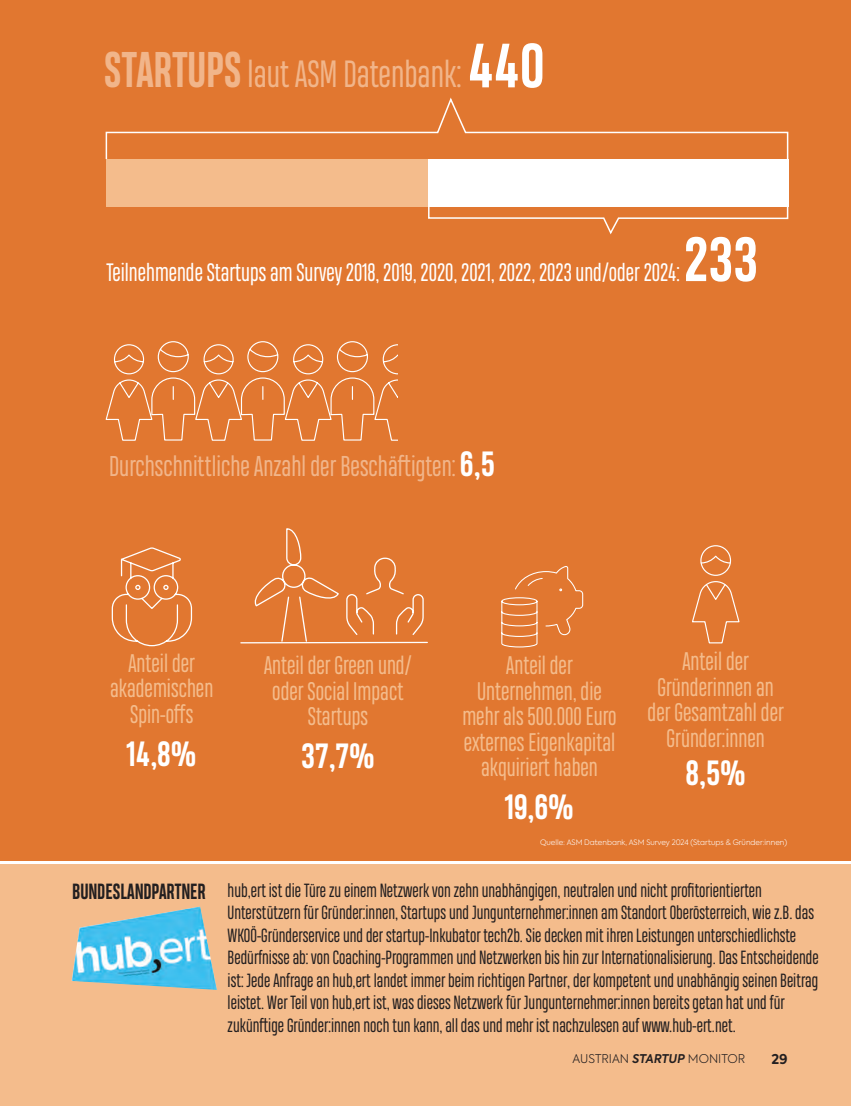
<style>
.page{position:relative;width:851px;height:1106px;background:#fff}
.page>*{position:absolute;margin:0;border:0;box-sizing:border-box;transform-origin:0 0}
.t1{font:700 58.8px "Heading Pro";color:#fff}
.t2{font:35.7px "Heading Pro Compressed";color:#f1b58a}
.t3{font:700 33px "Heading Pro";color:#fff}
.t4{font:27px "Heading Pro Compressed";color:#f1b58a}
.t5{font:24px/25.5px "Heading Pro Compressed";color:#f4bc8c;text-align:center}
.t6{font:23.7px "Heading Pro Compressed";color:#fff}
.t7{font:18px/22.5px "Heading Pro Compressed";color:#231f20}
.t8{font:700 13.5px "Axiforma";color:#231f20}
.t9{font:300 12px "Axiforma";color:#231f20}
.t10{font:300 7.5px "Axiforma";color:#fff}
.s1{font-weight:700;font-size:47.25px}
.s2{font-family:"Heading Pro";font-weight:700;font-size:58.8px;color:#fff}
.s3{font-family:"Heading Pro";font-weight:700;font-size:33px;color:#fff}
.s4{font-weight:700;font-size:20.7px}
.s5{font-weight:600;font-style:italic}
</style>
<div class="page">
<div style="left:0;top:0;width:850px;height:862px;background:#e17730"></div>
<svg style="left:112px;top:547px;width:80px;height:99px"></svg>
<svg style="left:501px;top:566px;width:82px;height:81px"></svg>
<div style="left:700px;top:545px;width:31px;height:31px;border:1px solid #fff;border-radius:50%"></div>
<svg style="left:700px;top:554px;width:31px;height:10px"></svg>
<svg style="left:692px;top:581px;width:47px;height:62px"></svg>
<svg style="left:240px;top:528px;width:188px;height:116px"></svg>
<svg style="left:105px;top:97px;width:684px;height:63px"></svg>
<svg style="left:106px;top:341px;width:291px;height:100px"></svg>
<div style="left:106px;top:159px;width:682px;height:47px;background:#f4bc8c"></div>
<div style="left:0;top:864px;width:850px;height:242px;background:#f4bc8c"></div>
<svg style="left:427px;top:205px;width:362px;height:30px"></svg>
<div style="left:427px;top:159px;width:361px;height:47px;background:#fff"></div>
<img style="left:72px;top:906px;width:145px;height:83px">
<hr style="left:0;top:861px;width:850px;height:3px;background:#fff">
<h2 class="t2" style="left:104px;top:54px;width:442px"><span class="s1">STARTUPS</span> laut ASM Datenbank: <span class="s2">440</span></h2>
<h1 class="t1" style="left:683px;top:224px;width:76px">233</h1>
<h3 class="t6" style="left:106px;top:259px;width:575px">Teilnehmende Startups am Survey 2018, 2019, 2020, 2021, 2022, 2023 und/oder 2024:</h3>
<h3 class="t4" style="left:109px;top:451px;width:387px">Durchschnittliche Anzahl der Beschäftigten: <span class="s3">6,5</span></h3>
<h3 class="t5" style="left:110px;top:653px;width:105px">Anteil der akademischen<br>Spin-offs</h3>
<h3 class="t3" style="left:127px;top:733px;width:71px">14,8%</h3>
<h3 class="t5" style="left:264px;top:655px;width:149px">Anteil der Green und/ oder Social Impact<br>Startups</h3>
<h3 class="t3" style="left:301px;top:735px;width:75px">37,7%</h3>
<h3 class="t5" style="left:462px;top:655px;width:156px">Anteil der<br>Unternehmen, die mehr als 500.000 Euro externes Eigenkapital akquiriert haben</h3>
<h3 class="t3" style="left:505px;top:786px;width:70px">19,6%</h3>
<h3 class="t5" style="left:647px;top:651px;width:138px">Anteil der<br>Gründerinnen an der Gesamtzahl der<br>Gründer:innen</h3>
<h3 class="t3" style="left:685px;top:753px;width:62px">8,5%</h3>
<p class="t10" style="left:540px;top:837px;width:248px">Quelle: ASM Datenbank, ASM Survey 2024 (Startups &amp; Gründer:innen)</p>
<p class="t7" style="left:227px;top:880px;width:592px;text-indent:-155px"><span class="s4">BUNDESLANDPARTNER</span> hub,ert ist die Türe zu einem Netzwerk von zehn unabhängigen, neutralen und nicht profitorientierten Unterstützern für Gründer:innen, Startups und Jungunternehmer:innen am Standort Oberösterreich, wie z.B. das WKOÖ-Gründerservice und der startup-Inkubator tech2b. Sie decken mit ihren Leistungen unterschiedlichste Bedürfnisse ab: von Coaching-Programmen und Netzwerken bis hin zur Internationalisierung. Das Entscheidende ist: Jede Anfrage an hub,ert landet immer beim richtigen Partner, der kompetent und unabhängig seinen Beitrag leistet. Wer Teil von hub,ert ist, was dieses Netzwerk für Jungunternehmer:innen bereits getan hat und für zukünftige Gründer:innen noch tun kann, all das und mehr ist nachzulesen auf www.hub-ert.net.</p>
<p class="t9" style="left:572px;top:1050px;width:174px">AUSTRIAN <span class="s5">STARTUP</span> MONITOR</p>
<p class="t8" style="left:771px;top:1049px;width:18px">29</p>
</div>
